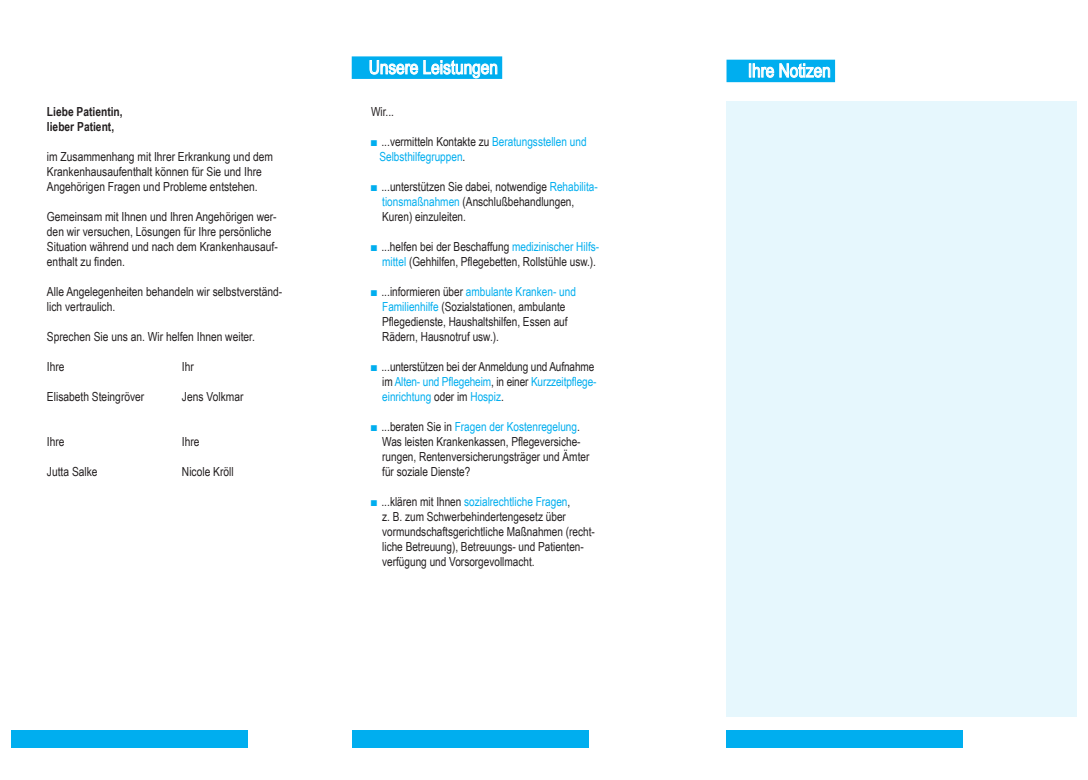
<style>
.page{position:relative;width:1088px;height:780px;background:#fff}
.page>*{position:absolute;margin:0;border:0;box-sizing:border-box;transform-origin:0 0}
.t1{font:18.75px "Arial Narrow";color:#fff}
.t2{font:12.5px/15px "Arial Narrow";color:#231f20}
.t3{font:12.5px/15px "Arial Narrow";color:#00aeef}
.t4{font:700 12.5px/15px "Arial Narrow";color:#231f20}
.s1{color:#231f20}
.s2{color:#00aeef}
</style>
<div class="page">
<div style="left:11px;top:730px;width:237px;height:18px;background:#00aeef"></div>
<div style="left:352px;top:730px;width:237px;height:18px;background:#00aeef"></div>
<div style="left:726px;top:730px;width:237px;height:18px;background:#00aeef"></div>
<div style="left:726px;top:101px;width:351px;height:615px;background:#e6f7fd"></div>
<div style="left:352px;top:56px;width:150px;height:23px;background:#00aeef"></div>
<svg style="left:369px;top:60px;width:128px;height:18px"></svg>
<div style="left:726px;top:60px;width:109px;height:22px;background:#00aeef"></div>
<svg style="left:749px;top:63px;width:81px;height:15px"></svg>
<p class="t4" style="left:47px;top:103px;width:77px">Liebe Patientin, lieber Patient,</p>
<p class="t2" style="left:47px;top:148px;width:228px">im Zusammenhang mit Ihrer Erkrankung und dem<br>Krankenhausaufenthalt können für Sie und Ihre<br>Angehörigen Fragen und Probleme entstehen.</p>
<p class="t2" style="left:47px;top:208px;width:232px">Gemeinsam mit Ihnen und Ihren Angehörigen wer&shy;den wir versuchen, Lösungen für Ihre persönliche Situation während und nach dem Krankenhausauf&shy;enthalt zu finden.</p>
<p class="t2" style="left:47px;top:283px;width:237px">Alle Angelegenheiten behandeln wir selbstverständ&shy;lich vertraulich.</p>
<p class="t2" style="left:47px;top:328px;width:209px">Sprechen Sie uns an. Wir helfen Ihnen weiter.</p>
<p class="t2" style="left:47px;top:358px;width:49px">Ihre I</p>
<p class="t2" style="left:185px;top:358px;width:11px">hr</p>
<p class="t2" style="left:47px;top:388px;width:99px">Elisabeth Steingröver</p>
<p class="t2" style="left:182px;top:388px;width:63px">Jens Volkmar</p>
<p class="t2" style="left:47px;top:433px;width:49px">Ihre I</p>
<p class="t2" style="left:185px;top:433px;width:16px">hre</p>
<p class="t2" style="left:47px;top:463px;width:82px">Jutta Salke N</p>
<p class="t2" style="left:189px;top:463px;width:46px">icole Kröll</p>
<h1 class="t1" style="left:369px;top:54px;width:131px">Unsere Leistungen</h1>
<h1 class="t1" style="left:748px;top:57px;width:84px">Ihre Notizen</h1>
<p class="t2" style="left:371px;top:103px;width:24px">Wir...</p>
<p class="t3" style="left:379px;top:133px;width:209px;text-indent:-8px">■ <span class="s1">...vermitteln Kontakte zu</span> Beratungsstellen und<br>Selbsthilfegruppen<span class="s1">.</span></p>
<p class="t2" style="left:382px;top:178px;width:217px;text-indent:-11px"><span class="s2">■</span> ...unterstützen Sie dabei, notwendige <span class="s2">Rehabilita&shy;tionsmaßnahmen</span> (Anschlußbehandlungen,<br>Kuren) einzuleiten.</p>
<p class="t2" style="left:371px;top:238px;width:230px;text-align:right"><span class="s2">■</span> ...helfen bei der Beschaffung <span class="s2">medizinischer Hilfs&shy;mittel</span> (Gehhilfen, Pflegebetten, Rollstühle usw.).</p>
<p class="t2" style="left:382px;top:283px;width:195px;text-indent:-11px"><span class="s2">■</span> ...informieren über <span class="s2">ambulante Kranken- und Familienhilfe</span> (Sozialstationen, ambulante Pflegedienste, Haushaltshilfen, Essen auf Rädern, Hausnotruf usw.).</p>
<p class="t2" style="left:382px;top:358px;width:216px;text-indent:-11px"><span class="s2">■</span> ...unterstützen bei der Anmeldung und Aufnahme im <span class="s2">Alten- und Pflegeheim</span>, in einer <span class="s2">Kurzzeitpflege&shy;einrichtung</span> oder im <span class="s2">Hospiz</span>.</p>
<p class="t2" style="left:382px;top:418px;width:209px;text-indent:-11px"><span class="s2">■</span> ...beraten Sie in <span class="s2">Fragen der Kostenregelung</span>.<br>Was leisten Krankenkassen, Pflegeversiche&shy;rungen, Rentenversicherungsträger und Ämter für soziale Dienste?</p>
<p class="t2" style="left:382px;top:493px;width:214px;text-indent:-11px"><span class="s2">■</span> ...klären mit Ihnen <span class="s2">sozialrechtliche Fragen</span>,<br>z. B. zum Schwerbehindertengesetz über vormundschaftsgerichtliche Maßnahmen (recht&shy;liche Betreuung), Betreuungs- und Patienten&shy;verfügung und Vorsorgevollmacht.</p>
</div>
